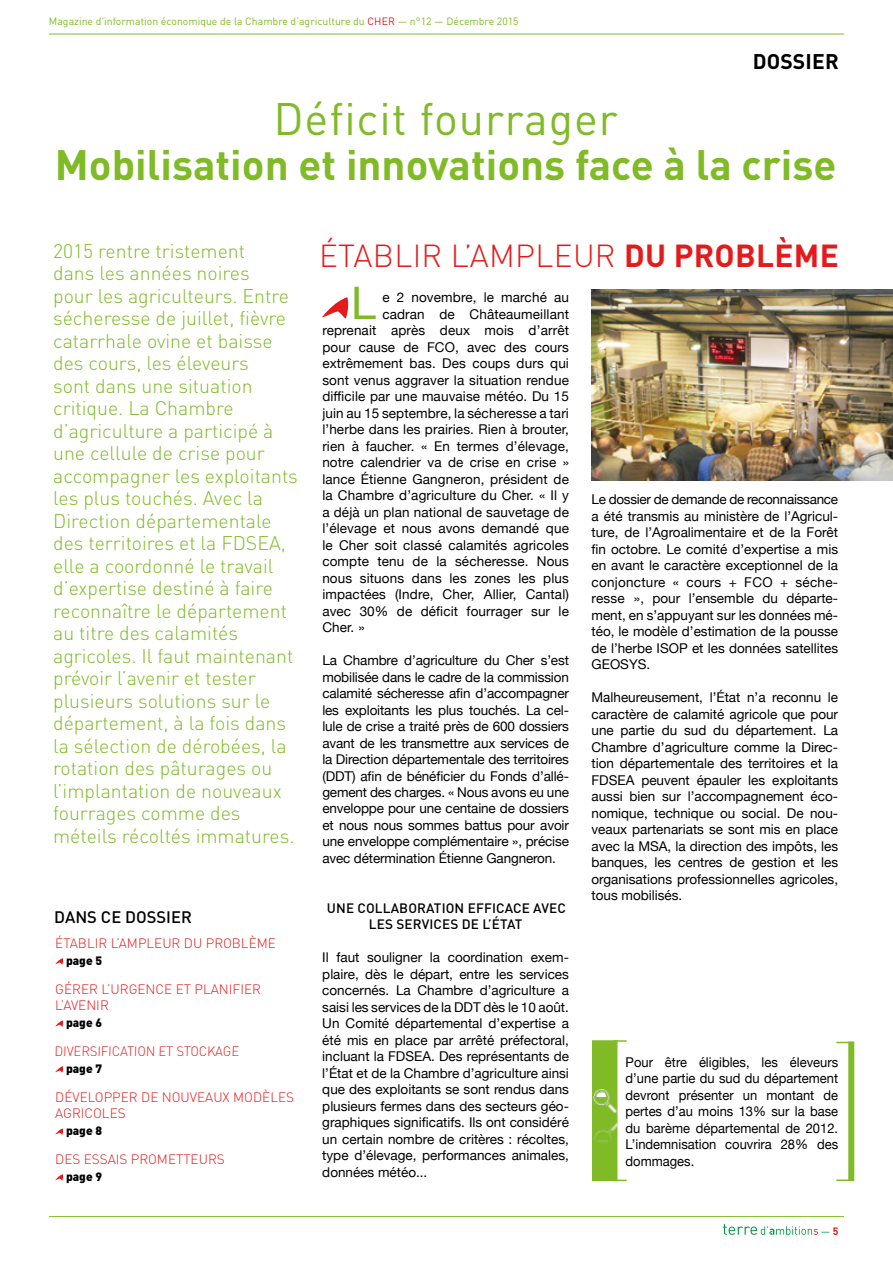
<style>
.page{position:relative;width:893px;height:1263px;background:#fff}
.page>*{position:absolute;margin:0;border:0;box-sizing:border-box;transform-origin:0 0}
.t1{font:45px "DIN Pro";letter-spacing:.02em;color:#80ba27}
.t2{font:44.85px "Helvetica Neue";color:#80ba27}
.t3{font:700 42px "DIN Pro";color:#80ba27}
.t4{font:300 31.5px "DIN Pro";letter-spacing:.01em;color:#e41b1b}
.t5{font:700 21px "DIN Pro";letter-spacing:.01em;color:#000}
.t6{font:300 19.5px/22.5px "DIN Pro";color:#80ba27}
.t7{font:500 16.5px "DIN Pro";color:#000}
.t8{font:13.5px/16.5px "Helvetica Neue";letter-spacing:.01em;color:#000;text-align:justify}
.t9{font:13.5px/16.5px "Helvetica Neue";letter-spacing:.01em;color:#000;text-align:justify;scale:.96 1}
.t10{font:300 13.5px/16.5px "DIN Pro";color:#e41b1b}
.t11{font:500 13.5px/16.5px "DIN Pro";letter-spacing:.01em;color:#000;text-align:center}
.t12{font:italic 300 13.5px "DIN Pro";color:#e41b1b}
.t13{font:900 12px "DIN Pro";color:#000}
.t14{font:10.5px "DIN Pro";color:#80ba27}
.t15{font:10.5px "DIN Pro";color:#009c46}
.s1{color:#e41b1b}
.s2{font-weight:700}
.s3{font-weight:700;color:#e41b1b}
</style>
<div class="page">
<hr style="left:49px;top:34px;width:795px;height:1px;background:#80ba27">
<hr style="left:49px;top:1216px;width:795px;height:1px;background:#80ba27">
<svg style="left:723px;top:1224px;width:95px;height:11px"></svg>
<svg style="left:322px;top:297px;width:26px;height:21px"></svg>
<img style="left:591px;top:289px;width:302px;height:192px">
<div style="left:592px;top:1040px;width:25px;height:141px;background:#80ba27"></div>
<svg style="left:613px;top:1040px;width:14px;height:2px"></svg>
<svg style="left:836px;top:1042px;width:12px;height:1px"></svg>
<svg style="left:617px;top:1179px;width:10px;height:2px"></svg>
<svg style="left:836px;top:1179px;width:12px;height:2px"></svg>
<div style="left:848px;top:1041px;width:6px;height:140px;background:#80ba27"></div>
<img style="left:593px;top:1089px;width:24px;height:24px">
<img style="left:594px;top:1121px;width:25px;height:27px">
<svg style="left:55px;top:958px;width:8px;height:6px"></svg>
<svg style="left:55px;top:1020px;width:8px;height:7px"></svg>
<svg style="left:55px;top:1066px;width:8px;height:6px"></svg>
<svg style="left:55px;top:1128px;width:8px;height:7px"></svg>
<svg style="left:55px;top:1174px;width:8px;height:6px"></svg>
<p class="t14" style="left:49px;top:13px;width:471px">Magazine d’information économique de la Chambre d’agriculture du <span class="s1">CHER</span> — n°12 — Décembre 2015</p>
<h3 class="t5" style="left:753px;top:44px;width:88px">DOSSIER</h3>
<h1 class="t1" style="left:273px;top:84px;width:346px">Déficit fourrager</h1>
<h3 class="t3" style="left:55px;top:130px;width:783px">Mobilisation et innovations face à la crise</h3>
<p class="t6" style="left:53px;top:238px;width:246px">2015 rentre tristement<br>dans les années noires<br>pour les agriculteurs. Entre sécheresse de juillet, fièvre catarrhale ovine et baisse des cours, les éleveurs<br>sont dans une situation critique. La Chambre d’agriculture a participé à une cellule de crise pour accompagner les exploitants les plus touchés. Avec la<br>Direction départementale des territoires et la FDSEA, elle a coordonné le travail d’expertise destiné à faire reconnaître le département au titre des calamités agricoles. Il faut maintenant prévoir l’avenir et tester plusieurs solutions sur le département, à la fois dans la sélection de dérobées, la rotation des pâturages ou l’implantation de nouveaux fourrages comme des méteils récoltés immatures.</p>
<p class="t7" style="left:54px;top:903px;width:139px">DANS CE DOSSIER</p>
<p class="t10" style="left:55px;top:934px;width:222px">ÉTABLIR L’AMPLEUR DU PROBLÈME</p>
<p class="t13" style="left:66px;top:950px;width:38px">page 5</p>
<p class="t10" style="left:55px;top:979px;width:207px">GÉRER L’URGENCE ET PLANIFIER<br>L’AVENIR</p>
<p class="t13" style="left:66px;top:1012px;width:38px">page 6</p>
<p class="t12" style="left:55px;top:1041px;width:186px">DIVERSIFICATION ET STOCKAGE</p>
<p class="t13" style="left:66px;top:1058px;width:38px">page 7</p>
<p class="t10" style="left:55px;top:1087px;width:240px">DÉVELOPPER DE NOUVEAUX MODÈLES<br>AGRICOLES</p>
<p class="t13" style="left:66px;top:1120px;width:38px">page 8</p>
<p class="t10" style="left:55px;top:1150px;width:171px">DES ESSAIS PROMETTEURS</p>
<p class="t13" style="left:66px;top:1166px;width:38px">page 9</p>
<h3 class="t4" style="left:319px;top:231px;width:521px">ÉTABLIR L’AMPLEUR <span class="s2">DU PROBLÈME</span></h3>
<h2 class="t2" style="left:351px;top:270px;width:26px">L</h2>
<p class="t8" style="left:382px;top:290px;width:188px">e 2 novembre, le marché au</p>
<p class="t8" style="left:382px;top:306px;width:188px">cadran de Châteaumeillant</p>
<p class="t8" style="left:322px;top:323px;width:248px">reprenait après deux mois d’arrêt</p>
<p class="t8" style="left:322px;top:339px;width:248px">pour cause de FCO, avec des cours</p>
<p class="t8" style="left:322px;top:356px;width:248px">extrêmement bas. Des coups durs qui</p>
<p class="t8" style="left:322px;top:372px;width:248px">sont venus aggraver la situation rendue</p>
<p class="t8" style="left:322px;top:389px;width:248px">difficile par une mauvaise météo. Du 15</p>
<p class="t8" style="left:322px;top:405px;width:248px">juin au 15 septembre, la sécheresse a tari</p>
<p class="t8" style="left:322px;top:422px;width:248px">l’herbe dans les prairies. Rien à brouter,</p>
<p class="t8" style="left:322px;top:438px;width:248px">rien à faucher. « En termes d’élevage,</p>
<p class="t8" style="left:322px;top:455px;width:248px">notre calendrier va de crise en crise »</p>
<p class="t8" style="left:322px;top:471px;width:248px">lance Étienne Gangneron, président de</p>
<p class="t8" style="left:322px;top:488px;width:248px">la Chambre d’agriculture du Cher. « Il y</p>
<p class="t8" style="left:322px;top:504px;width:248px">a déjà un plan national de sauvetage de</p>
<p class="t8" style="left:322px;top:521px;width:248px">l’élevage et nous avons demandé que</p>
<p class="t8" style="left:322px;top:537px;width:248px">le Cher soit classé calamités agricoles</p>
<p class="t8" style="left:322px;top:554px;width:248px">compte tenu de la sécheresse. Nous</p>
<p class="t8" style="left:322px;top:570px;width:248px">nous situons dans les zones les plus</p>
<p class="t8" style="left:322px;top:587px;width:248px">impactées (Indre, Cher, Allier, Cantal)</p>
<p class="t8" style="left:322px;top:603px;width:248px">avec 30% de déficit fourrager sur le</p>
<p class="t8" style="left:322px;top:620px;width:44px">Cher. »</p>
<p class="t8" style="left:322px;top:653px;width:248px">La Chambre d’agriculture du Cher s’est mobilisée dans le cadre de la commission calamité sécheresse afin d’accompagner les exploitants les plus touchés. La cel&shy;lule de crise a traité près de 600 dossiers avant de les transmettre aux services de la Direction départementale des territoires (DDT) afin de bénéficier du Fonds d’allé&shy;gement des charges. « Nous avons eu une enveloppe pour une centaine de dossiers et nous nous sommes battus pour avoir une enveloppe complémentaire », précise avec détermination Étienne Gangneron.</p>
<p class="t11" style="left:327px;top:898px;width:240px">UNE COLLABORATION EFFICACE AVEC<br>LES SERVICES DE L’ÉTAT</p>
<p class="t8" style="left:322px;top:950px;width:248px">Il faut souligner la coordination exem&shy;plaire, dès le départ, entre les services concernés. La Chambre d’agriculture a saisi les services de la DDT dès le 10 août.<br>Un Comité départemental d’expertise a été mis en place par arrêté préfectoral, incluant la FDSEA. Des représentants de l’État et de la Chambre d’agriculture ainsi que des exploitants se sont rendus dans plusieurs fermes dans des secteurs géo&shy;graphiques significatifs. Ils ont considéré un certain nombre de critères : récoltes, type d’élevage, performances animales, données météo...</p>
<p class="t8" style="left:591px;top:492px;width:248px">Le dossier de demande de reconnaissance a été transmis au ministère de l’Agricul&shy;ture, de l’Agroalimentaire et de la Forêt fin octobre. Le comité d’expertise a mis en avant le caractère exceptionnel de la conjoncture « cours + FCO + séche&shy;resse », pour l’ensemble du départe&shy;ment, en s’appuyant sur les données mé&shy;téo, le modèle d’estimation de la pousse de l’herbe ISOP et les données satellites GEOSYS.</p>
<p class="t8" style="left:591px;top:690px;width:248px">Malheureusement, l’État n’a reconnu le caractère de calamité agricole que pour une partie du sud du département. La Chambre d’agriculture comme la Direc&shy;tion départementale des territoires et la FDSEA peuvent épauler les exploitants aussi bien sur l’accompagnement éco&shy;nomique, technique ou social. De nou&shy;veaux partenariats se sont mis en place avec la MSA, la direction des impôts, les banques, les centres de gestion et les organisations professionnelles agricoles, tous mobilisés.</p>
<p class="t9" style="left:626px;top:1054px;width:223px">Pour être éligibles, les éleveurs d’une partie du sud du département devront présenter un montant de pertes d’au moins 13% sur la base du barème départemental de 2012.<br>L’indemnisation couvrira 28% des dommages.</p>
<p class="t15" style="left:821px;top:1223px;width:19px">—<span class="s3">5</span></p>
</div>
